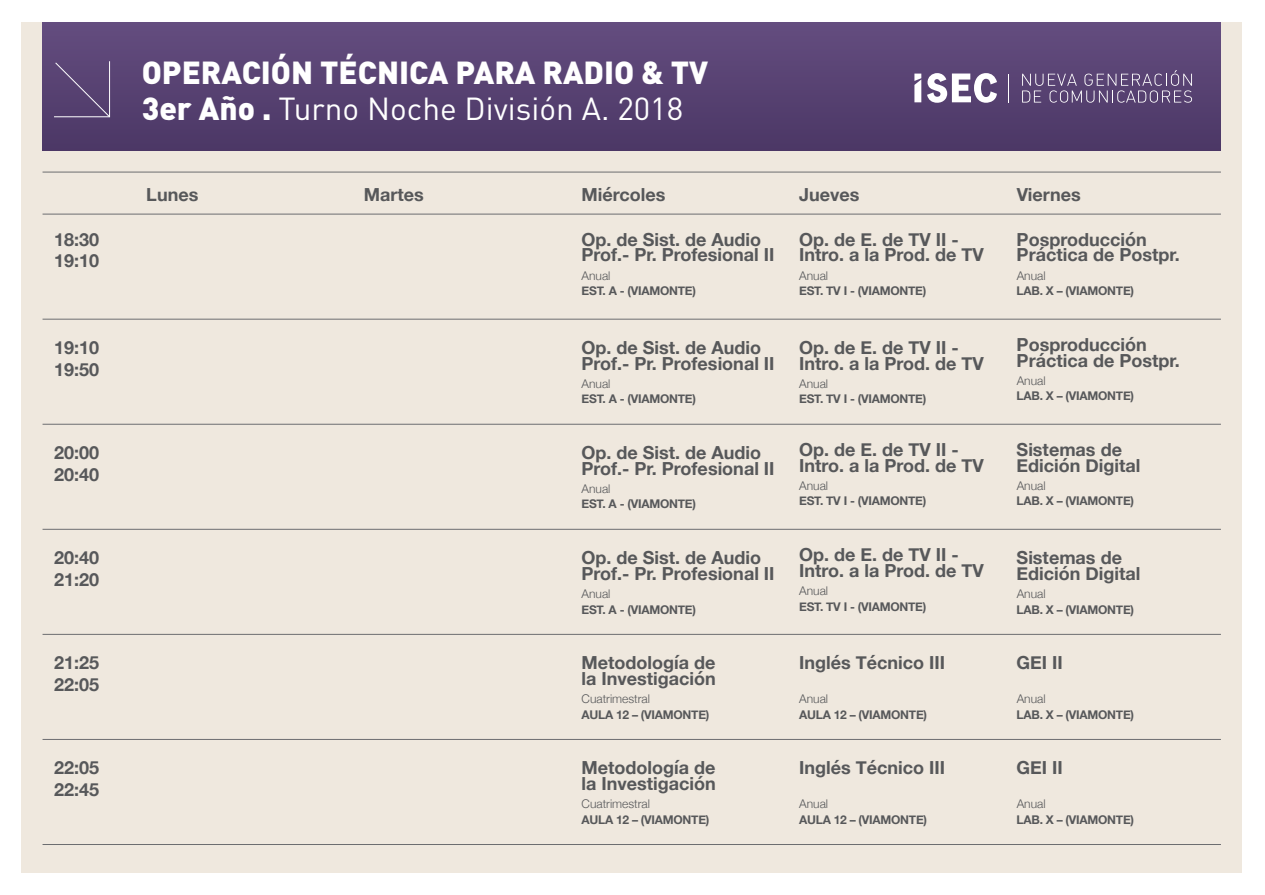
<style>
.page{position:relative;width:1265px;height:895px;background:#fff}
.page>*{position:absolute;margin:0;border:0;box-sizing:border-box;transform-origin:0 0}
.t1{font:900 31.5px/36px "DIN Pro";color:#fff}
.t2{font:700 18px/15.6px "Helvetica Neue";color:#57585a}
.t3{font:700 12px "Helvetica Neue";letter-spacing:-.02em;color:#57585a}
.t4{font:300 12px "Helvetica Neue";color:#57585a}
.s1{font-weight:400}
</style>
<div class="page">
<div style="left:21px;top:22px;width:1221px;height:850px;background:#efe8de"></div>
<div style="left:43px;top:22px;width:1177px;height:129px;background:#584272"></div>
<svg style="left:1022px;top:70px;width:169px;height:33px"></svg>
<svg style="left:927px;top:73px;width:70px;height:30px"></svg>
<svg style="left:914px;top:74px;width:7px;height:28px"></svg>
<hr style="left:43px;top:172px;width:1177px;height:1px;background:#6c6d70">
<hr style="left:43px;top:214px;width:1177px;height:1px;background:#6c6d70">
<hr style="left:43px;top:319px;width:1177px;height:1px;background:#6c6d70">
<hr style="left:43px;top:424px;width:1177px;height:1px;background:#6c6d70">
<hr style="left:43px;top:529px;width:1177px;height:1px;background:#6c6d70">
<hr style="left:43px;top:634px;width:1177px;height:1px;background:#6c6d70">
<hr style="left:43px;top:739px;width:1177px;height:1px;background:#6c6d70">
<hr style="left:43px;top:844px;width:1177px;height:1px;background:#6c6d70">
<svg style="left:54px;top:61px;width:57px;height:57px"></svg>
<h1 class="t1" style="left:142px;top:53px;width:567px">OPERACIÓN TÉCNICA PARA RADIO &amp; TV<br>3er Año . <span class="s1">Turno Noche División A. 2018</span></h1>
<p class="t2" style="left:146px;top:187px;width:54px">Lunes</p>
<p class="t2" style="left:364px;top:187px;width:61px">Martes</p>
<p class="t2" style="left:581px;top:187px;width:85px">Miércoles</p>
<p class="t2" style="left:799px;top:187px;width:62px">Jueves</p>
<p class="t2" style="left:1016px;top:187px;width:65px">Viernes</p>
<p class="t2" style="left:54px;top:229px;width:47px;line-height:21.6px">18:30<br>19:10</p>
<p class="t2" style="left:581px;top:232px;width:194px">Op. de Sist. de Audio<br>Prof.- Pr. Profesional II</p>
<p class="t4" style="left:581px;top:265px;width:30px">Anual</p>
<p class="t3" style="left:581px;top:281px;width:116px">EST. A - (VIAMONTE)</p>
<p class="t2" style="left:799px;top:232px;width:186px">Op. de E. de TV II -<br>Intro. a la Prod. de TV</p>
<p class="t4" style="left:799px;top:265px;width:30px">Anual</p>
<p class="t3" style="left:799px;top:281px;width:129px">EST. TV I - (VIAMONTE)</p>
<p class="t2" style="left:1016px;top:232px;width:165px">Posproducción<br>Práctica de Postpr.</p>
<p class="t4" style="left:1016px;top:265px;width:30px">Anual</p>
<p class="t3" style="left:1016px;top:281px;width:119px">LAB. X – (VIAMONTE)</p>
<p class="t2" style="left:54px;top:337px;width:47px;line-height:21.6px">19:10<br>19:50</p>
<p class="t2" style="left:581px;top:340px;width:194px">Op. de Sist. de Audio<br>Prof.- Pr. Profesional II</p>
<p class="t4" style="left:581px;top:373px;width:30px">Anual</p>
<p class="t3" style="left:581px;top:389px;width:116px">EST. A - (VIAMONTE)</p>
<p class="t2" style="left:799px;top:340px;width:186px">Op. de E. de TV II -<br>Intro. a la Prod. de TV</p>
<p class="t4" style="left:799px;top:373px;width:30px">Anual</p>
<p class="t3" style="left:799px;top:389px;width:129px">EST. TV I - (VIAMONTE)</p>
<p class="t2" style="left:1016px;top:337px;width:165px">Posproducción<br>Práctica de Postpr.</p>
<p class="t4" style="left:1016px;top:370px;width:30px">Anual</p>
<p class="t3" style="left:1016px;top:386px;width:119px">LAB. X – (VIAMONTE)</p>
<p class="t2" style="left:54px;top:442px;width:47px;line-height:21.6px">20:00<br>20:40</p>
<p class="t2" style="left:581px;top:445px;width:194px">Op. de Sist. de Audio<br>Prof.- Pr. Profesional II</p>
<p class="t4" style="left:581px;top:478px;width:30px">Anual</p>
<p class="t3" style="left:581px;top:494px;width:116px">EST. A - (VIAMONTE)</p>
<p class="t2" style="left:799px;top:442px;width:186px">Op. de E. de TV II -<br>Intro. a la Prod. de TV</p>
<p class="t4" style="left:799px;top:475px;width:30px">Anual</p>
<p class="t3" style="left:799px;top:491px;width:129px">EST. TV I - (VIAMONTE)</p>
<p class="t2" style="left:1016px;top:442px;width:125px">Sistemas de<br>Edición Digital</p>
<p class="t4" style="left:1016px;top:475px;width:30px">Anual</p>
<p class="t3" style="left:1016px;top:491px;width:119px">LAB. X – (VIAMONTE)</p>
<p class="t2" style="left:54px;top:547px;width:47px;line-height:21.6px">20:40<br>21:20</p>
<p class="t2" style="left:581px;top:550px;width:194px">Op. de Sist. de Audio<br>Prof.- Pr. Profesional II</p>
<p class="t4" style="left:581px;top:583px;width:30px">Anual</p>
<p class="t3" style="left:581px;top:599px;width:116px">EST. A - (VIAMONTE)</p>
<p class="t2" style="left:799px;top:547px;width:186px">Op. de E. de TV II -<br>Intro. a la Prod. de TV</p>
<p class="t4" style="left:799px;top:580px;width:30px">Anual</p>
<p class="t3" style="left:799px;top:596px;width:129px">EST. TV I - (VIAMONTE)</p>
<p class="t2" style="left:1016px;top:550px;width:125px">Sistemas de<br>Edición Digital</p>
<p class="t4" style="left:1016px;top:583px;width:30px">Anual</p>
<p class="t3" style="left:1016px;top:599px;width:119px">LAB. X – (VIAMONTE)</p>
<p class="t2" style="left:54px;top:652px;width:47px;line-height:21.6px">21:25<br>22:05</p>
<p class="t2" style="left:54px;top:757px;width:47px;line-height:21.6px">22:05<br>22:45</p>
<p class="t2" style="left:581px;top:655px;width:136px">Metodología de la Investigación</p>
<p class="t4" style="left:581px;top:688px;width:70px">Cuatrimestral</p>
<p class="t3" style="left:581px;top:704px;width:129px">AULA 12 – (VIAMONTE)</p>
<p class="t2" style="left:581px;top:760px;width:136px">Metodología de la Investigación</p>
<p class="t4" style="left:581px;top:793px;width:70px">Cuatrimestral</p>
<p class="t3" style="left:581px;top:809px;width:129px">AULA 12 – (VIAMONTE)</p>
<p class="t2" style="left:799px;top:655px;width:147px">Inglés Técnico III</p>
<p class="t4" style="left:799px;top:688px;width:30px">Anual</p>
<p class="t3" style="left:799px;top:704px;width:129px">AULA 12 – (VIAMONTE)</p>
<p class="t2" style="left:799px;top:760px;width:147px">Inglés Técnico III</p>
<p class="t4" style="left:799px;top:793px;width:30px">Anual</p>
<p class="t3" style="left:799px;top:809px;width:129px">AULA 12 – (VIAMONTE)</p>
<p class="t2" style="left:1016px;top:655px;width:48px">GEI II</p>
<p class="t4" style="left:1016px;top:688px;width:30px">Anual</p>
<p class="t3" style="left:1016px;top:704px;width:119px">LAB. X – (VIAMONTE)</p>
<p class="t2" style="left:1016px;top:760px;width:48px">GEI II</p>
<p class="t4" style="left:1016px;top:793px;width:30px">Anual</p>
<p class="t3" style="left:1016px;top:809px;width:119px">LAB. X – (VIAMONTE)</p>
</div>
